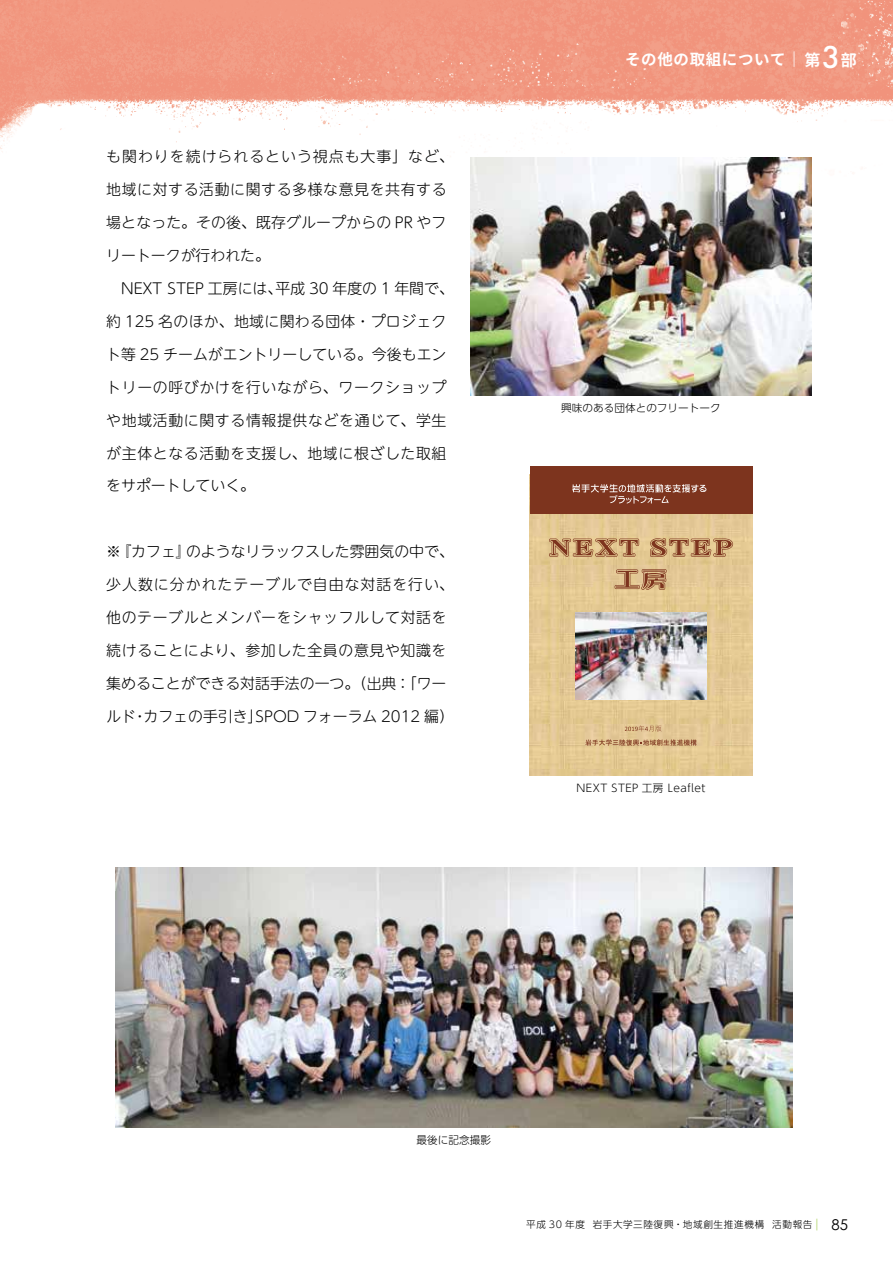
<style>
.page{position:relative;width:893px;height:1263px;background:#fff}
.page>*{position:absolute;margin:0;border:0;box-sizing:border-box;transform-origin:0 0}
.t1{font:700 15.45px "Source Han Sans JP";letter-spacing:.04em;color:#fff}
.t2{font:300 14.85px "UD Shin M Go Pro";letter-spacing:.04em;color:#000}
.t3{font:300 14.85px "UD Shin M Go Pro";color:#000}
.t4{font:300 14.85px "UD Shin M Go Pro";letter-spacing:.07em;color:#000}
.t5{font:300 14.85px "UD Shin M Go Pro";letter-spacing:.01em;color:#000}
.t6{font:300 10.65px "UD Shin Go Pro";color:#000}
.t7{font:300 10.65px "UD Shin Go Pro";letter-spacing:.04em;color:#000}
.t8{font:300 9.6px "UD Shin Go Pro";letter-spacing:.07em;color:#000}
.s1{font-size:16.05px}
.s2{font-family:"Futura";font-weight:500;font-size:29.1px}
.s3{font-family:"UD Reimin Pro";font-weight:400;font-size:11.7px;color:#b3d46f}
.s4{font-family:"Century Gothic Pro";font-weight:400;font-size:14.85px}
</style>
<div class="page">
<img style="left:0;top:0;width:893px;height:177px">
<img style="left:471px;top:157px;width:340px;height:239px">
<img style="left:530px;top:513px;width:222px;height:263px">
<div style="left:530px;top:466px;width:222px;height:47px;background:#7d341e"></div>
<svg style="left:572px;top:484px;width:134px;height:20px"></svg>
<svg style="left:549px;top:538px;width:184px;height:19px;background:#bd9066"></svg>
<svg style="left:615px;top:569px;width:52px;height:21px"></svg>
<svg style="left:625px;top:725px;width:36px;height:6px"></svg>
<svg style="left:585px;top:739px;width:112px;height:7px"></svg>
<img style="left:576px;top:613px;width:130px;height:87px">
<img style="left:116px;top:867px;width:676px;height:261px">
<p class="t4" style="left:106px;top:144px;width:349px">も関わりを続けられるという視点も大事」など、</p>
<p class="t2" style="left:106px;top:177px;width:342px">地域に対する活動に関する多様な意見を共有する</p>
<p class="t5" style="left:106px;top:210px;width:342px">場となった。その後、既存グループからの PR やフ</p>
<p class="t3" style="left:106px;top:243px;width:165px">リートークが行われた。</p>
<p class="t3" style="left:106px;top:276px;width:349px">　NEXT STEP 工房には、平成 30 年度の 1 年間で、</p>
<p class="t2" style="left:106px;top:309px;width:342px">約 125 名のほか、地域に関わる団体・プロジェク</p>
<p class="t3" style="left:106px;top:342px;width:342px">ト等 25 チームがエントリーしている。今後もエン</p>
<p class="t2" style="left:106px;top:375px;width:342px">トリーの呼びかけを行いながら、ワークショップ</p>
<p class="t2" style="left:106px;top:408px;width:342px">や地域活動に関する情報提供などを通じて、学生</p>
<p class="t2" style="left:106px;top:441px;width:342px">が主体となる活動を支援し、地域に根ざした取組</p>
<p class="t3" style="left:106px;top:474px;width:150px">をサポートしていく。</p>
<p class="t3" style="left:106px;top:540px;width:349px">※『カフェ』のようなリラックスした雰囲気の中で、</p>
<p class="t4" style="left:106px;top:573px;width:349px">少人数に分かれたテーブルで自由な対話を行い、</p>
<p class="t2" style="left:106px;top:606px;width:342px">他のテーブルとメンバーをシャッフルして対話を</p>
<p class="t2" style="left:106px;top:639px;width:342px">続けることにより、参加した全員の意見や知識を</p>
<p class="t3" style="left:106px;top:671px;width:342px">集めることができる対話手法の一つ。（出典：「ワー</p>
<p class="t3" style="left:106px;top:704px;width:349px">ルド・カフェの手引き」SPOD フォーラム 2012 編）</p>
<p class="t1" style="left:625px;top:51px;width:233px">その他の取組について｜<span class="s1">第</span><span class="s2">3</span><span class="s1">部</span></p>
<p class="t6" style="left:561px;top:399px;width:161px">興味のある団体とのフリートーク</p>
<p class="t7" style="left:577px;top:779px;width:130px">NEXT STEP 工房 Leaflet</p>
<p class="t6" style="left:417px;top:1131px;width:76px">最後に記念撮影</p>
<p class="t8" style="left:526px;top:1217px;width:323px">平成 30 年度 岩手大学三陸復興・地域創生推進機構 活動報告<span class="s3">｜</span> <span class="s4">85</span></p>
</div>
